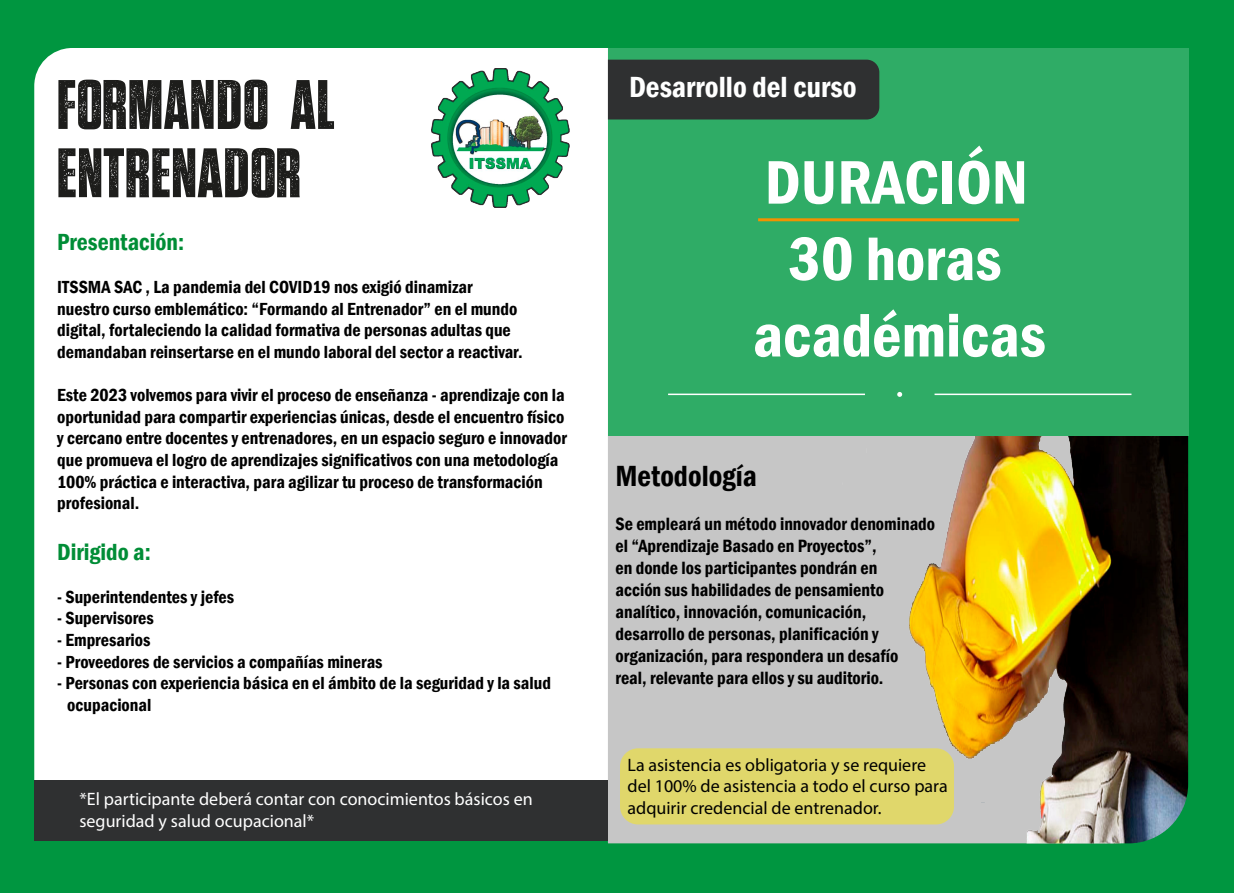
<style>
.page{position:relative;width:1234px;height:893px;background:#fff}
.page>*{position:absolute;margin:0;border:0;box-sizing:border-box;transform-origin:0 0}
.t1{font:600 condensed 63.75px/76.3px "Franklin Gothic";color:#fff;text-align:center}
.t2{font:56.85px/68.2px "Prevalent Demo";color:#1d1d1b;scale:1.08 1}
.t3{font:600 condensed 30px "Franklin Gothic";color:#fff}
.t4{font:600 condensed 30px "Franklin Gothic";color:#000}
.t5{font:600 condensed 24px "Franklin Gothic";color:#008d36}
.t6{font:600 condensed 18.3px/21.9px "Franklin Gothic";color:#000}
.t7{font:600 condensed 18px/21.6px "Franklin Gothic";color:#000}
.t8{font:18px/21.6px "Myriad Pro";color:#000}
.t9{font:18px/21.6px "Myriad Pro";color:#fff}
</style>
<div class="page">
<div style="left:0;top:0;width:1233px;height:893px;background:#009640"></div>
<div style="left:34px;top:48px;width:573px;height:732px;background:#fff"></div>
<div style="left:607px;top:436px;width:227px;height:407px;background:#c6c6c6"></div>
<div style="left:34px;top:780px;width:573px;height:61px;background:#2f3031"></div>
<img style="left:834px;top:436px;width:353px;height:407px">
<div style="left:607px;top:48px;width:580px;height:388px;background:#2fac66"></div>
<img style="left:431px;top:69px;width:138px;height:139px">
<div style="left:620px;top:748px;width:333px;height:76px;background:#e0d76b;border-radius:18px"></div>
<div style="left:607px;top:60px;width:272px;height:59px;background:#2f3031"></div>
<hr style="left:758px;top:218px;width:260px;height:3px;background:#f39200">
<hr style="left:668px;top:394px;width:196px;height:1px;background:#fff">
<hr style="left:934px;top:394px;width:197px;height:1px;background:#fff">
<svg style="left:897px;top:392px;width:5px;height:5px"></svg>
<h2 class="t2" style="left:57px;top:51px;width:259px">FORMANDO AL<br>ENTRENADOR</h2>
<h3 class="t5" style="left:57px;top:226px;width:128px">Presentación:</h3>
<p class="t7" style="left:57px;top:276px;width:467px">ITSSMA SAC , La pandemia del COVID19 nos exigió dinamizar nuestro curso emblemático: “Formando al Entrenador” en el mundo digital, fortaleciendo la calidad formativa de personas adultas que demandaban reinsertarse en el mundo laboral del sector a reactivar.</p>
<p class="t7" style="left:57px;top:384px;width:511px">Este 2023 volvemos para vivir el proceso de enseñanza - aprendizaje con la oportunidad para compartir experiencias únicas, desde el encuentro físico y cercano entre docentes y entrenadores, en un espacio seguro e innovador que promueva el logro de aprendizajes significativos con una metodología 100% práctica e interactiva, para agilizar tu proceso de transformación profesional.</p>
<h3 class="t5" style="left:57px;top:536px;width:95px">Dirigido a:</h3>
<p class="t7" style="left:57px;top:586px;width:178px">- Superintendentes y jefes</p>
<p class="t7" style="left:57px;top:607px;width:98px">- Supervisores</p>
<p class="t7" style="left:57px;top:629px;width:95px">- Empresarios</p>
<p class="t7" style="left:57px;top:651px;width:327px">- Proveedores de servicios a compañías mineras</p>
<p class="t7" style="left:67px;top:672px;width:485px;text-indent:-10px">- Personas con experiencia básica en el ámbito de la seguridad y la salud ocupacional</p>
<p class="t9" style="left:79px;top:788px;width:454px">*El participante deberá contar con conocimientos básicos en seguridad y salud ocupacional*</p>
<h3 class="t3" style="left:629px;top:67px;width:229px">Desarrollo del curso</h3>
<h1 class="t1" style="left:752px;top:143px;width:294px">DURACIÓN<br>30 horas académicas</h1>
<h3 class="t4" style="left:615px;top:456px;width:143px">Metodología</h3>
<p class="t6" style="left:615px;top:513px;width:321px">Se empleará un método innovador denominado el “Aprendizaje Basado en Proyectos”,<br>en donde los participantes pondrán en<br>acción sus habilidades de pensamiento analítico, innovación, comunicación, desarrollo de personas, planificación y organización, para respondera un desafío<br>real, relevante para ellos y su auditorio.</p>
<p class="t8" style="left:627px;top:754px;width:322px">La asistencia es obligatoria y se requiere del 100% de asistencia a todo el curso para adquirir credencial de entrenador.</p>
</div>
